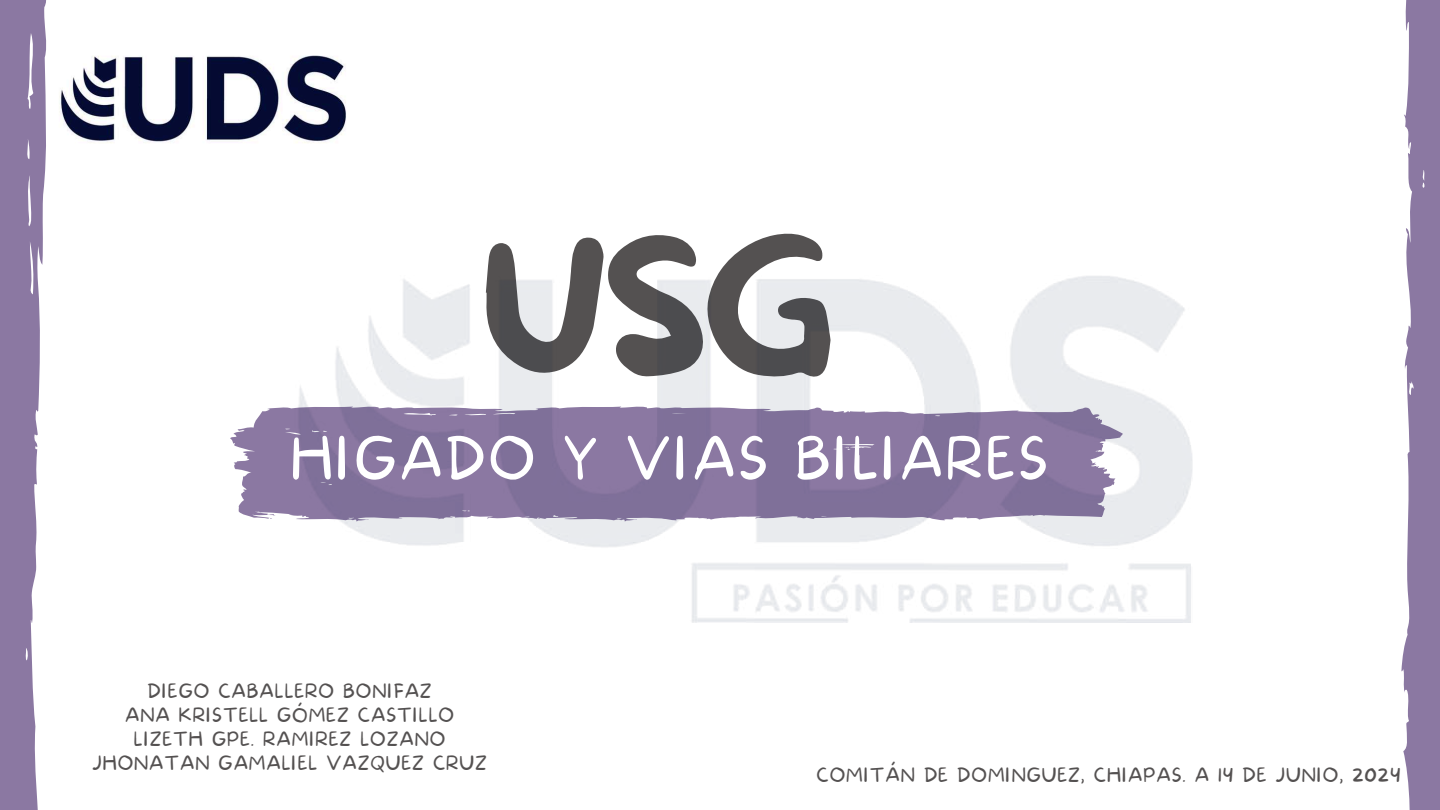
<style>
.page{position:relative;width:1440px;height:810px;background:#fff}
.page>*{position:absolute;margin:0;border:0;box-sizing:border-box;transform-origin:0 0}
.t1{font:187.5px "More Sugar";color:#545151}
.t2{font:100 55.4px "More Sugar";letter-spacing:.05em;color:#fff}
.t3{font:100 18.4px/24.2px "More Sugar";letter-spacing:.05em;color:#545151;text-align:center}
</style>
<div class="page">
<svg style="left:230px;top:407px;width:48px;height:112px;fill:#8b78a2"></svg>
<img style="left:278px;top:276px;width:915px;height:347px">
<svg style="left:0;top:0;width:47px;height:810px"></svg>
<svg style="left:1401px;top:0;width:39px;height:810px"></svg>
<img style="left:59px;top:55px;width:287px;height:88px">
<h1 class="t1" style="left:479px;top:205px;width:360px">USG</h1>
<h2 class="t2" style="left:291px;top:427px;width:759px">HIGADO Y VIAS BILIARES</h2>
<p class="t3" style="left:92px;top:680px;width:396px">DIEGO CABALLERO BONIFAZ<br>ANA KRISTELL GÓMEZ CASTILLO<br>LIZETH GPE. RAMIREZ LOZANO<br>JHONATAN GAMALIEL VAZQUEZ CRUZ</p>
<p class="t3" style="left:816px;top:764px;width:586px">COMITÁN DE DOMINGUEZ, CHIAPAS. A 14 DE JUNIO, 2024</p>
</div>
